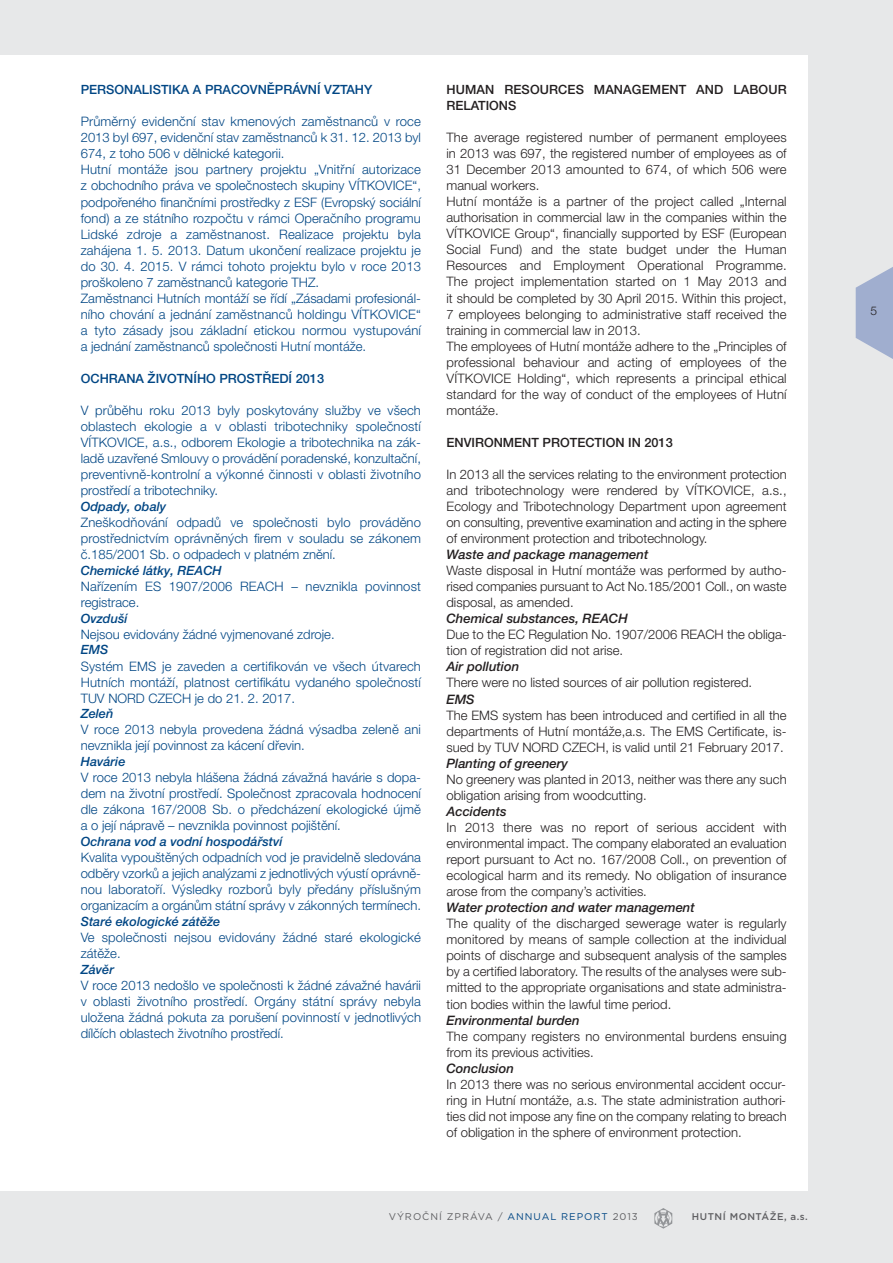
<style>
.page{position:relative;width:893px;height:1263px;background:#e7e8e9}
.page>*{position:absolute;margin:0;border:0;box-sizing:border-box;transform-origin:0 0}
.t1{font:300 13.05px/16px "Helvetica Neue LT Pro";color:#231f20;text-align:justify}
.t2{font:300 13.05px/16px "Helvetica Neue LT Pro";color:#004684;text-align:justify}
.t3{font:italic 500 13.05px "Helvetica Neue LT Pro";color:#231f20}
.t4{font:italic 500 12.75px "Helvetica Neue LT Pro";color:#004684}
.t5{font:500 12.75px/15.8px "Helvetica Neue LT Pro";color:#231f20}
.t6{font:500 12.75px "Helvetica Neue LT Pro";color:#004684}
.t7{font:300 12px "Helvetica Neue LT Pro";color:#231f20}
.t8{font:9.75px "Gotham";letter-spacing:.1em;color:#5f5f62}
.t9{font:500 9.75px "Gotham";letter-spacing:.05em;color:#5f5f62}
.s1{color:#004684}
</style>
<div class="page">
<div style="left:0;top:55px;width:808px;height:1136px;background:#fff"></div>
<svg style="left:654px;top:1208px;width:18px;height:21px"></svg>
<svg style="left:856px;top:267px;width:37px;height:92px"></svg>
<p class="t6" style="left:81px;top:85px;width:293px">PERSONALISTIKA A PRACOVNĚPRÁVNÍ VZTAHY</p>
<p class="t2" style="left:81px;top:115px;width:342px;text-align:left">Průměrný evidenční stav kmenových zaměstnanců v roce 2013 byl 697, evidenční stav zaměstnanců k 31. 12. 2013 byl 674, z toho 506 v dělnické kategorii.<br>Hutní montáže jsou partnery projektu „Vnitřní autorizace z obchodního práva ve společnostech skupiny VÍTKOVICE“, podpořeného finančními prostředky z ESF (Evropský sociální fond) a ze státního rozpočtu v rámci Operačního programu Lidské zdroje a zaměstnanost. Realizace projektu byla zahájena 1. 5. 2013. Datum ukončení realizace projektu je do 30. 4. 2015. V rámci tohoto projektu bylo v roce 2013 proškoleno 7 zaměstnanců kategorie THZ.<br>Zaměstnanci Hutních montáží se řídí „Zásadami profesionál&shy;ního chování a jednání zaměstnanců holdingu VÍTKOVICE“ a tyto zásady jsou základní etickou normou vystupování a jednání zaměstnanců společnosti Hutní montáže.</p>
<p class="t6" style="left:81px;top:374px;width:245px">OCHRANA ŽIVOTNÍHO PROSTŘEDÍ 2013</p>
<p class="t2" style="left:81px;top:403px;width:342px">V průběhu roku 2013 byly poskytovány služby ve všech oblastech ekologie a v oblasti tribotechniky společností VÍTKOVICE, a.s., odborem Ekologie a tribotechnika na zák&shy;ladě uzavřené Smlouvy o provádění poradenské, konzultační, preventivně-kontrolní a výkonné činnosti v oblasti životního prostředí a tribotechniky.</p>
<p class="t4" style="left:81px;top:502px;width:87px">Odpady, obaly</p>
<p class="t2" style="left:81px;top:515px;width:342px">Zneškodňování odpadů ve společnosti bylo prováděno prostřednictvím oprávněných firem v souladu se zákonem č.185/2001 Sb. o odpadech v platném znění.</p>
<p class="t4" style="left:81px;top:566px;width:143px">Chemické látky, REACH</p>
<p class="t2" style="left:81px;top:579px;width:342px">Nařízením ES 1907/2006 REACH – nevznikla povinnost registrace.</p>
<p class="t4" style="left:81px;top:613px;width:48px">Ovzduší</p>
<p class="t2" style="left:81px;top:627px;width:255px">Nejsou evidovány žádné vyjmenované zdroje.</p>
<p class="t4" style="left:81px;top:645px;width:29px">EMS</p>
<p class="t2" style="left:81px;top:659px;width:342px">Systém EMS je zaveden a certifikován ve všech útvarech Hutních montáží, platnost certifikátu vydaného společností TUV NORD CZECH je do 21. 2. 2017.</p>
<p class="t4" style="left:81px;top:709px;width:34px">Zeleň</p>
<p class="t2" style="left:81px;top:723px;width:342px">V roce 2013 nebyla provedena žádná výsadba zeleně ani nevznikla její povinnost za kácení dřevin.</p>
<p class="t4" style="left:81px;top:757px;width:46px">Havárie</p>
<p class="t2" style="left:81px;top:771px;width:342px">V roce 2013 nebyla hlášena žádná závažná havárie s dopa&shy;dem na životní prostředí. Společnost zpracovala hodnocení dle zákona 167/2008 Sb. o předcházení ekologické újmě a o její nápravě – nevznikla povinnost pojištění.</p>
<p class="t4" style="left:81px;top:837px;width:203px">Ochrana vod a vodní hospodářství</p>
<p class="t2" style="left:81px;top:851px;width:342px">Kvalita vypouštěných odpadních vod je pravidelně sledována odběry vzorků a jejich analýzami z jednotlivých výustí oprávně&shy;nou laboratoří. Výsledky rozborů byly předány příslušným organizacím a orgánům státní správy v zákonných termínech.</p>
<p class="t4" style="left:81px;top:917px;width:141px">Staré ekologické zátěže</p>
<p class="t2" style="left:81px;top:931px;width:342px">Ve společnosti nejsou evidovány žádné staré ekologické zátěže.</p>
<p class="t4" style="left:81px;top:965px;width:35px">Závěr</p>
<p class="t2" style="left:81px;top:979px;width:342px">V roce 2013 nedošlo ve společnosti k žádné závažné havárii v oblasti životního prostředí. Orgány státní správy nebyla uložena žádná pokuta za porušení povinností v jednotlivých dílčích oblastech životního prostředí.</p>
<p class="t5" style="left:446px;top:83px;width:342px">HUMAN RESOURCES MANAGEMENT AND LABOUR<br>RELATIONS</p>
<p class="t1" style="left:446px;top:131px;width:342px;text-align:left">The average registered number of permanent employees in 2013 was 697, the registered number of employees as of 31 December 2013 amounted to 674, of which 506 were manual workers.<br>Hutní montáže is a partner of the project called „Internal authorisation in commercial law in the companies within the VÍTKOVICE Group“, financially supported by ESF (European Social Fund) and the state budget under the Human Resources and Employment Operational Programme.<br>The project implementation started on 1 May 2013 and it should be completed by 30 April 2015. Within this project, 7 employees belonging to administrative staff received the training in commercial law in 2013.<br>The employees of Hutní montáže adhere to the „Principles of professional behaviour and acting of employees of the VÍTKOVICE Holding“, which represents a principal ethical standard for the way of conduct of the employees of Hutní montáže.</p>
<p class="t5" style="left:446px;top:435px;width:228px">ENVIRONMENT PROTECTION IN 2013</p>
<p class="t1" style="left:446px;top:467px;width:342px">In 2013 all the services relating to the environment protection and tribotechnology were rendered by VÍTKOVICE, a.s., Ecology and Tribotechnology Department upon agreement on consulting, preventive examination and acting in the sphere of environment protection and tribotechnology.</p>
<p class="t3" style="left:446px;top:550px;width:203px">Waste and package management</p>
<p class="t1" style="left:446px;top:564px;width:342px">Waste disposal in Hutní montáže was performed by autho&shy;rised companies pursuant to Act No.185/2001 Coll., on waste disposal, as amended.</p>
<p class="t3" style="left:446px;top:614px;width:183px">Chemical substances, REACH</p>
<p class="t1" style="left:446px;top:628px;width:342px">Due to the EC Regulation No. 1907/2006 REACH the obliga&shy;tion of registration did not arise.</p>
<p class="t3" style="left:446px;top:662px;width:74px">Air pollution</p>
<p class="t1" style="left:446px;top:676px;width:307px">There were no listed sources of air pollution registered.</p>
<p class="t3" style="left:446px;top:694px;width:30px">EMS</p>
<p class="t1" style="left:446px;top:708px;width:342px">The EMS system has been introduced and certified in all the departments of Hutní montáže,a.s. The EMS Certificate, is&shy;sued by TUV NORD CZECH, is valid until 21 February 2017.</p>
<p class="t3" style="left:446px;top:758px;width:123px">Planting of greenery</p>
<p class="t1" style="left:446px;top:772px;width:342px">No greenery was planted in 2013, neither was there any such obligation arising from woodcutting.</p>
<p class="t3" style="left:446px;top:806px;width:62px">Accidents</p>
<p class="t1" style="left:446px;top:820px;width:342px">In 2013 there was no report of serious accident with environmental impact. The company elaborated an evaluation report pursuant to Act no. 167/2008 Coll., on prevention of ecological harm and its remedy. No obligation of insurance arose from the company’s activities.</p>
<p class="t3" style="left:446px;top:903px;width:250px">Water protection and water management</p>
<p class="t1" style="left:446px;top:917px;width:342px">The quality of the discharged sewerage water is regularly monitored by means of sample collection at the individual points of discharge and subsequent analysis of the samples by a certified laboratory. The results of the analyses were sub&shy;mitted to the appropriate organisations and state administra&shy;tion bodies within the lawful time period.</p>
<p class="t3" style="left:446px;top:1015px;width:135px">Environmental burden</p>
<p class="t1" style="left:446px;top:1029px;width:342px">The company registers no environmental burdens ensuing from its previous activities.</p>
<p class="t3" style="left:446px;top:1063px;width:69px">Conclusion</p>
<p class="t1" style="left:446px;top:1077px;width:342px">In 2013 there was no serious environmental accident occur&shy;ring in Hutní montáže, a.s. The state administration authori&shy;ties did not impose any fine on the company relating to breach of obligation in the sphere of environment protection.</p>
<p class="t8" style="left:389px;top:1213px;width:250px">VÝROČNÍ ZPRÁVA / <span class="s1">ANNUAL REPORT</span> 2013</p>
<p class="t9" style="left:692px;top:1213px;width:117px">HUTNÍ MONTÁŽE, a.s.</p>
<p class="t7" style="left:870px;top:306px;width:8px">5</p>
</div>
